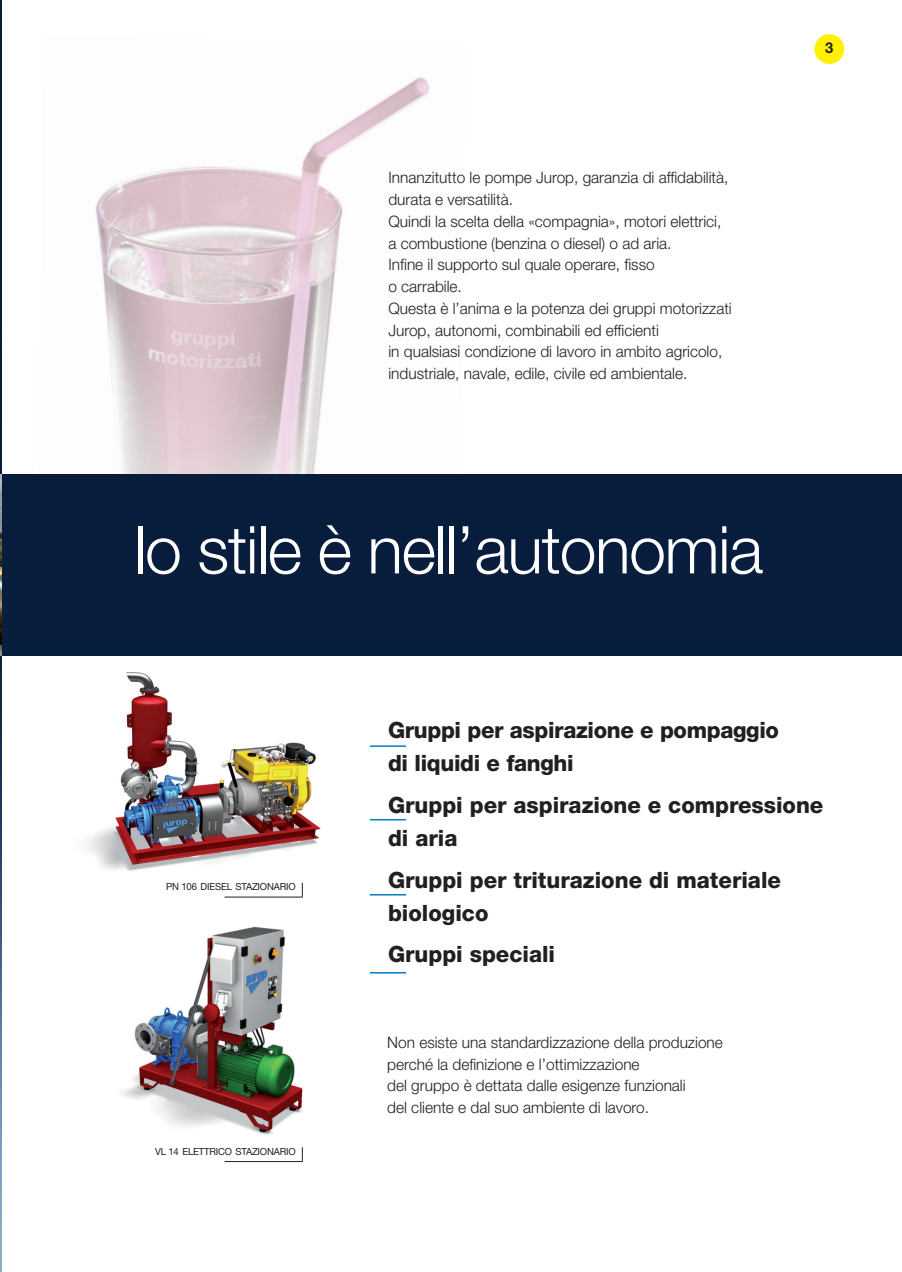
<style>
.page{position:relative;width:902px;height:1272px;background:#fff}
.page>*{position:absolute;margin:0;border:0;box-sizing:border-box;transform-origin:0 0}
.t1{font:300 66px "Helvetica Neue";letter-spacing:-.02em;color:#fff}
.t2{font:800 22.5px/33px "Helvetica Neue";color:#231f20}
.t3{font:300 15.75px/21.8px "Helvetica Neue";color:#231f20}
.t4{font:700 15px "Helvetica Neue";color:#231f20}
.t5{font:9.75px "Helvetica Neue";letter-spacing:-.02em;color:#231f20}
</style>
<div class="page">
<img style="left:96px;top:77px;width:334px;height:397px">
<img style="left:86px;top:672px;width:235px;height:199px">
<div style="left:2px;top:474px;width:899px;height:181px;background:#081d3d"></div>
<hr style="left:370px;top:745px;width:36px;height:2px;background:#007ec5">
<hr style="left:370px;top:819px;width:36px;height:1px;background:#007ec5">
<hr style="left:370px;top:894px;width:36px;height:1px;background:#007ec5">
<hr style="left:370px;top:972px;width:36px;height:1px;background:#007ec5">
<img style="left:120px;top:926px;width:183px;height:226px">
<svg style="left:302px;top:882px;width:1px;height:15px"></svg>
<hr style="left:224px;top:896px;width:78px;height:1px;background:#231f20">
<svg style="left:302px;top:1147px;width:1px;height:14px"></svg>
<hr style="left:224px;top:1161px;width:78px;height:1px;background:#231f20">
<img style="left:0;top:7px;width:2px;height:1262px">
<div style="left:814px;top:34px;width:30px;height:30px;background:#fff101;border-radius:50%"></div>
<svg style="left:0;top:0;width:2px;height:7px"></svg>
<p class="t3" style="left:388px;top:168px;width:345px">Innanzitutto le pompe Jurop, garanzia di affidabilità, durata e versatilità.<br>Quindi la scelta della «compagnia», motori elettrici, a combustione (benzina o diesel) o ad aria.<br>Infine il supporto sul quale operare, fisso<br>o carrabile.<br>Questa è l’anima e la potenza dei gruppi motorizzati Jurop, autonomi, combinabili ed efficienti<br>in qualsiasi condizione di lavoro in ambito agricolo, industriale, navale, edile, civile ed ambientale.</p>
<h1 class="t1" style="left:134px;top:526px;width:630px">lo stile è nell’autonomia</h1>
<p class="t4" style="left:825px;top:42px;width:10px">3</p>
<p class="t5" style="left:166px;top:883px;width:131px">PN 106 DIESEL STAZIONARIO</p>
<p class="t5" style="left:155px;top:1147px;width:142px">VL 14 ELETTRICO STAZIONARIO</p>
<h2 class="t2" style="left:388px;top:716px;width:392px">Gruppi per aspirazione e pompaggio di liquidi e fanghi</h2>
<h2 class="t2" style="left:388px;top:790px;width:437px">Gruppi per aspirazione e compressione di aria</h2>
<h2 class="t2" style="left:388px;top:865px;width:394px">Gruppi per triturazione di materiale biologico</h2>
<h2 class="t2" style="left:388px;top:939px;width:168px">Gruppi speciali</h2>
<p class="t3" style="left:387px;top:1030px;width:337px">Non esiste una standardizzazione della produzione perché la definizione e l’ottimizzazione<br>del gruppo è dettata dalle esigenze funzionali<br>del cliente e dal suo ambiente di lavoro.</p>
</div>
